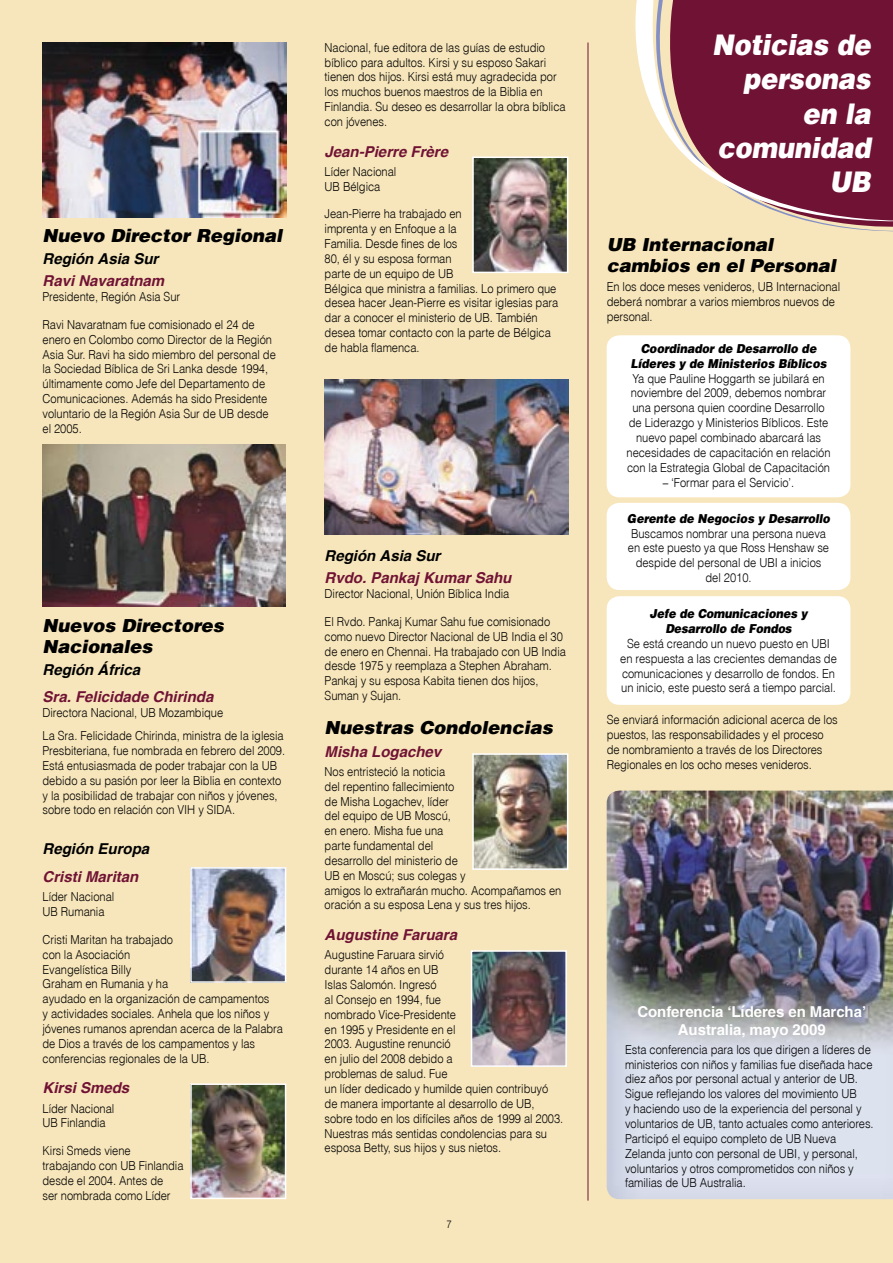
<style>
.page{position:relative;width:893px;height:1263px;background:#f7e6bb}
.page>*{position:absolute;margin:0;border:0;box-sizing:border-box;transform-origin:0 0}
.btind{font:italic 900 28.5px/34.2px "Switzerland";letter-spacing:-.005em;color:#fff;text-align:right;scale:.9 1}
.t1{font:italic 900 18px/21.6px "Switzerland";color:#000}
.subhead_3{font:italic 700 15px "Switzerland";color:#701234}
.subhead_3-2{font:italic 700 15px "Switzerland";color:#000}
.subhead{font:700 15px/18px "Switzerland";letter-spacing:-.005em;color:#fff;text-align:center}
.Body_Text{font:12.3px/14.9px "Switzerland Light Plain";letter-spacing:-.005em;color:#000;scale:.9 1}
.Body_Text-2{font:italic 900 12.3px/14.9px "Switzerland";letter-spacing:-.005em;color:#000;text-align:center;scale:.9 1}
.Body_Text-3{font:10.5px "Switzerland Light Plain";color:#000;scale:.9 1}
</style>
<div class="page">
<svg style="left:635px;top:0;width:258px;height:232px;fill:#701234"></svg>
<img style="left:43px;top:43px;width:243px;height:174px">
<hr style="left:588px;top:43px;width:1px;height:1157px;background:#701234">
<img style="left:474px;top:953px;width:90px;height:111px">
<div style="left:471px;top:950px;width:96px;height:117px;border:2px solid #fff"></div>
<img style="left:43px;top:444px;width:243px;height:162px">
<img style="left:193px;top:870px;width:90px;height:110px">
<div style="left:190px;top:867px;width:96px;height:116px;border:2px solid #fff"></div>
<img style="left:475px;top:160px;width:90px;height:110px">
<div style="left:472px;top:157px;width:96px;height:116px;border:2px solid #fff"></div>
<img style="left:325px;top:380px;width:243px;height:155px">
<img style="left:475px;top:756px;width:90px;height:111px">
<div style="left:472px;top:753px;width:96px;height:117px;border:2px solid #fff"></div>
<img style="left:193px;top:1086px;width:90px;height:110px">
<div style="left:190px;top:1083px;width:96px;height:116px;border:2px solid #fff"></div>
<div style="left:607px;top:335px;width:243px;height:162px;background:#fff"></div>
<div style="left:607px;top:503px;width:243px;height:87px;background:#fff"></div>
<div style="left:607px;top:596px;width:243px;height:109px;background:#fff"></div>
<img style="left:607px;top:790px;width:286px;height:409px">
<p class="t1" style="left:43px;top:224px;width:241px">Nuevo Director Regional</p>
<p class="subhead_3-2" style="left:43px;top:250px;width:117px">Región Asia Sur</p>
<p class="subhead_3" style="left:43px;top:272px;width:123px">Ravi Navaratnam</p>
<p class="Body_Text" style="left:43px;top:289px;width:154px">Presidente, Región Asia Sur</p>
<p class="Body_Text" style="left:43px;top:317px;width:261px">Ravi Navaratnam fue comisionado el 24 de enero en Colombo como Director de la Región Asia Sur. Ravi ha sido miembro del personal de la Sociedad Bíblica de Sri Lanka desde 1994, últimamente como Jefe del Departamento de Comunicaciones. Además ha sido Presidente voluntario de la Región Asia Sur de UB desde el 2005.</p>
<p class="Body_Text" style="left:325px;top:40px;width:269px">Nacional, fue editora de las guías de estudio bíblico para adultos. Kirsi y su esposo Sakari tienen dos hijos. Kirsi está muy agradecida por los muchos buenos maestros de la Biblia en Finlandia. Su deseo es desarrollar la obra bíblica con jóvenes.</p>
<p class="subhead_3" style="left:325px;top:143px;width:125px">Jean-Pierre Frère</p>
<p class="Body_Text" style="left:325px;top:164px;width:81px">Líder Nacional<br>UB Bélgica</p>
<p class="Body_Text" style="left:325px;top:206px;width:261px">Jean-Pierre ha trabajado en<br>imprenta y en Enfoque a la<br>Familia. Desde fines de los<br>80, él y su esposa forman<br>parte de un equipo de UB<br>Bélgica que ministra a familias. Lo primero que desea hacer Jean-Pierre es visitar iglesias para dar a conocer el ministerio de UB. También desea tomar contacto con la parte de Bélgica de habla flamenca.</p>
<p class="t1" style="left:43px;top:614px;width:183px">Nuevos Directores<br>Nacionales</p>
<p class="subhead_3-2" style="left:43px;top:661px;width:99px">Región África</p>
<p class="subhead_3" style="left:43px;top:688px;width:172px">Sra. Felicidade Chirinda</p>
<p class="Body_Text" style="left:43px;top:705px;width:202px">Directora Nacional, UB Mozambique</p>
<p class="Body_Text" style="left:43px;top:728px;width:271px">La Sra. Felicidade Chirinda, ministra de la iglesia Presbiteriana, fue nombrada en febrero del 2009.<br>Está entusiasmada de poder trabajar con la UB debido a su pasión por leer la Biblia en contexto y la posibilidad de trabajar con niños y jóvenes, sobre todo en relación con VIH y SIDA.</p>
<p class="subhead_3-2" style="left:43px;top:840px;width:108px">Región Europa</p>
<p class="subhead_3" style="left:43px;top:868px;width:97px">Cristi Maritan</p>
<p class="Body_Text" style="left:43px;top:889px;width:81px">Líder Nacional<br>UB Rumania</p>
<p class="Body_Text" style="left:43px;top:932px;width:269px">Cristi Maritan ha trabajado<br>con la Asociación<br>Evangelística Billy<br>Graham en Rumania y ha<br>ayudado en la organización de campamentos<br>y actividades sociales. Anhela que los niños y jóvenes rumanos aprendan acerca de la Palabra de Dios a través de los campamentos y las conferencias regionales de la UB.</p>
<p class="subhead_3" style="left:43px;top:1079px;width:88px">Kirsi Smeds</p>
<p class="Body_Text" style="left:43px;top:1100px;width:81px">Líder Nacional<br>UB Finlandia</p>
<p class="Body_Text" style="left:43px;top:1143px;width:158px">Kirsi Smeds viene trabajando con UB Finlandia desde el 2004. Antes de<br>ser nombrada como Líder</p>
<p class="subhead_3-2" style="left:325px;top:547px;width:117px">Región Asia Sur</p>
<p class="subhead_3" style="left:325px;top:569px;width:188px">Rvdo. Pankaj Kumar Sahu</p>
<p class="Body_Text" style="left:325px;top:586px;width:207px">Director Nacional, Unión Bíblica India</p>
<p class="Body_Text" style="left:325px;top:614px;width:270px">El Rvdo. Pankaj Kumar Sahu fue comisionado como nuevo Director Nacional de UB India el 30 de enero en Chennai. Ha trabajado con UB India desde 1975 y reemplaza a Stephen Abraham.<br>Pankaj y su esposa Kabita tienen dos hijos, Suman y Sujan.</p>
<p class="t1" style="left:325px;top:717px;width:230px">Nuestras Condolencias</p>
<p class="subhead_3" style="left:325px;top:743px;width:118px">Misha Logachev</p>
<p class="Body_Text" style="left:325px;top:764px;width:265px">Nos entristeció la noticia<br>del repentino fallecimiento<br>de Misha Logachev, líder<br>del equipo de UB Moscú,<br>en enero. Misha fue una<br>parte fundamental del<br>desarrollo del ministerio de<br>UB en Moscú; sus colegas y<br>amigos lo extrañarán mucho. Acompañamos en oración a su esposa Lena y sus tres hijos.</p>
<p class="subhead_3" style="left:325px;top:926px;width:134px">Augustine Faruara</p>
<p class="Body_Text" style="left:325px;top:947px;width:267px">Augustine Faruara sirvió<br>durante 14 años en UB<br>Islas Salomón. Ingresó<br>al Consejo en 1994, fue<br>nombrado Vice-Presidente<br>en 1995 y Presidente en el<br>2003. Augustine renunció<br>en julio del 2008 debido a<br>problemas de salud. Fue<br>un líder dedicado y humilde quien contribuyó de manera importante al desarrollo de UB, sobre todo en los difíciles años de 1999 al 2003.<br>Nuestras más sentidas condolencias para su esposa Betty, sus hijos y sus nietos.</p>
<p class="Body_Text-3" style="left:446px;top:1218px;width:7px">7</p>
<p class="btind" style="left:712px;top:27px;width:177px">Noticias de personas en la comunidad<br>UB</p>
<p class="t1" style="left:607px;top:233px;width:231px">UB Internacional cambios en el Personal</p>
<p class="Body_Text" style="left:607px;top:279px;width:261px">En los doce meses venideros, UB Internacional deberá nombrar a varios miembros nuevos de personal.</p>
<p class="Body_Text-2" style="left:631px;top:341px;width:219px">Coordinador de Desarrollo de<br>Líderes y de Ministerios Bíblicos</p>
<p class="Body_Text" style="left:626px;top:370px;width:228px;text-align:center">Ya que Pauline Hoggarth se jubilará en noviembre del 2009, debemos nombrar una persona quien coordine Desarrollo de Liderazgo y Ministerios Bíblicos. Este nuevo papel combinado abarcará las necesidades de capacitación en relación con la Estrategia Global de Capacitación</p>
<p class="Body_Text" style="left:663px;top:474px;width:147px">– ‘Formar para el Servicio’.</p>
<p class="Body_Text-2" style="left:627px;top:510px;width:227px">Gerente de Negocios y Desarrollo</p>
<p class="Body_Text" style="left:628px;top:525px;width:225px;text-align:center">Buscamos nombrar una persona nueva en este puesto ya que Ross Henshaw se despide del personal de UBI a inicios del 2010.</p>
<p class="Body_Text-2" style="left:650px;top:606px;width:177px">Jefe de Comunicaciones y<br>Desarrollo de Fondos</p>
<p class="Body_Text" style="left:620px;top:636px;width:242px;text-align:center">Se está creando un nuevo puesto en UBI en respuesta a las crecientes demandas de comunicaciones y desarrollo de fondos. En un inicio, este puesto será a tiempo parcial.</p>
<p class="Body_Text" style="left:607px;top:712px;width:258px">Se enviará información adicional acerca de los puestos, las responsabilidades y el proceso de nombramiento a través de los Directores Regionales en los ocho meses venideros.</p>
<p class="subhead" style="left:637px;top:1002px;width:230px">Conferencia ‘Líderes en Marcha’<br>Australia, mayo 2009</p>
<p class="Body_Text" style="left:625px;top:1041px;width:278px">Esta conferencia para los que dirigen a líderes de ministerios con niños y familias fue diseñada hace diez años por personal actual y anterior de UB.<br>Sigue reflejando los valores del movimiento UB<br>y haciendo uso de la experiencia del personal y voluntarios de UB, tanto actuales como anteriores.<br>Participó el equipo completo de UB Nueva Zelanda junto con personal de UBI, y personal, voluntarios y otros comprometidos con niños y familias de UB Australia.</p>
</div>
